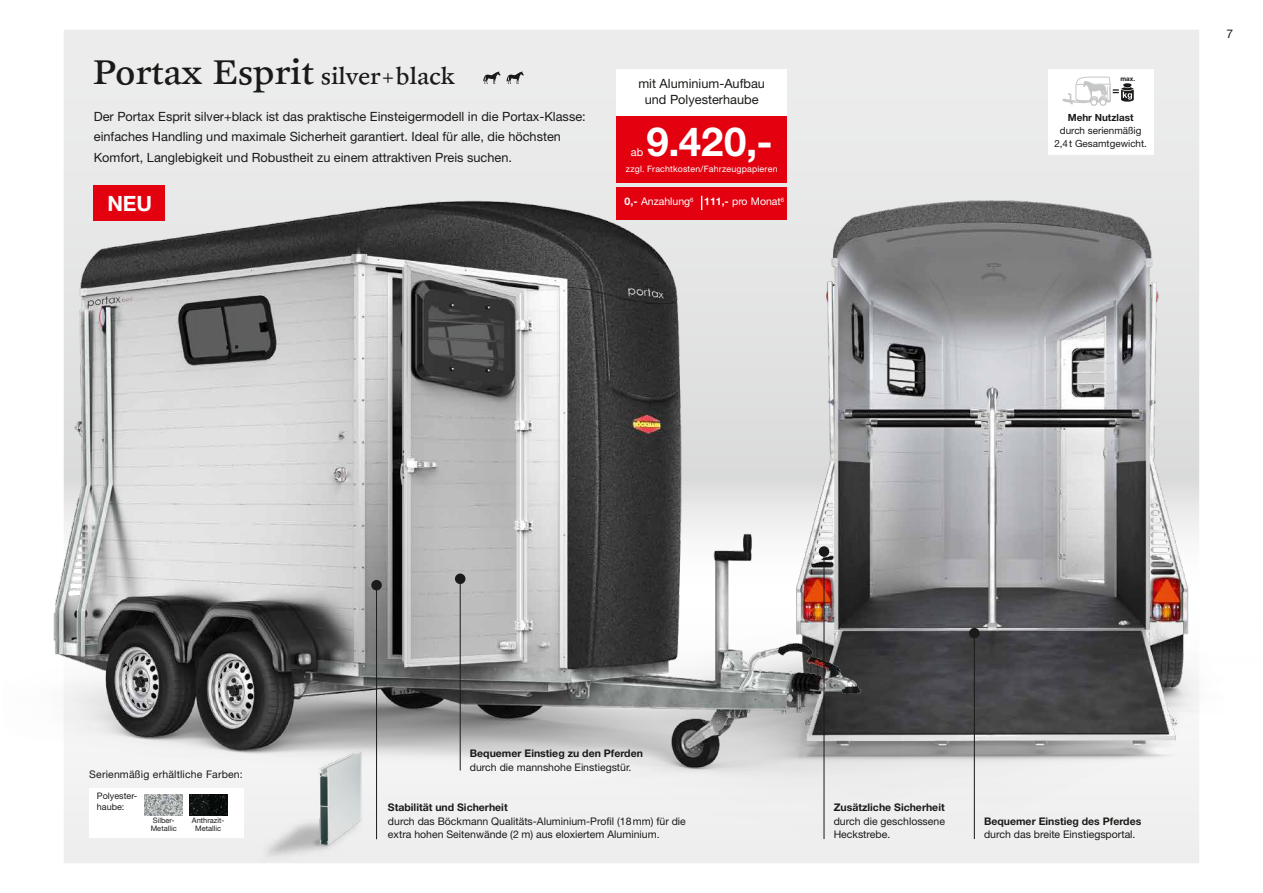
<style>
.page{position:relative;width:1263px;height:893px;background:#fff}
.page>*{position:absolute;margin:0;border:0;box-sizing:border-box;transform-origin:0 0}
.t1{font:700 40.2px "Helvetica Neue LT Std";color:#fff}
.t2{font:36px "Clifford Six Offc";color:#1a1a18}
.t3{font:700 21px "Helvetica Neue LT Std";color:#fff}
.t4{font:12.75px/20.2px "Helvetica Neue LT Std";color:#1a1a18}
.t5{font:12px "Helvetica Neue LT Std";color:#1a1a18}
.t6{font:10.95px "Helvetica Neue LT Std";color:#fff}
.t7{font:10.5px/13.5px "Helvetica Neue LT Std";color:#1a1a18}
.t8{font:700 10.5px "Helvetica Neue LT Std";color:#1a1a18}
.t9{font:10.5px "Helvetica Neue LT Std";color:#fff}
.t10{font:9.9px/12.8px "Helvetica Neue LT Std";color:#1a1a18;text-align:center}
.t11{font:700 9.9px "Helvetica Neue LT Std";color:#1a1a18}
.t12{font:9px/10.9px "Helvetica Neue LT Std";color:#1a1a18}
.t13{font:8.85px "Helvetica Neue LT Std";letter-spacing:.025em;color:#fff}
.t14{font:7.5px/7.8px "Helvetica Neue LT Std";color:#1a1a18}
.t15{font:700 6.45px "Helvetica";color:#1a1a18}
.s1{font-size:24px}
.s2{font-weight:700}
</style>
<div class="page">
<div style="left:64px;top:30px;width:363px;height:833px;background:#ececec"></div>
<img style="left:427px;top:30px;width:772px;height:833px">
<img style="left:53px;top:146px;width:848px;height:708px">
<img style="left:242px;top:730px;width:175px;height:133px">
<svg style="left:483px;top:71px;width:17px;height:13px"></svg>
<svg style="left:506px;top:71px;width:18px;height:13px"></svg>
<hr style="left:376px;top:585px;width:1px;height:254px;background:#1a1a18">
<div style="left:371px;top:580px;width:11px;height:10px;background:#1a1a18;border-radius:50%"></div>
<hr style="left:974px;top:633px;width:1px;height:206px;background:#1a1a18">
<div style="left:969px;top:628px;width:10px;height:10px;background:#1a1a18;border-radius:50%"></div>
<hr style="left:824px;top:551px;width:1px;height:288px;background:#1a1a18">
<div style="left:819px;top:546px;width:10px;height:11px;background:#1a1a18;border-radius:50%"></div>
<hr style="left:460px;top:579px;width:1px;height:191px;background:#1a1a18">
<div style="left:455px;top:574px;width:10px;height:10px;background:#1a1a18;border-radius:50%"></div>
<div style="left:93px;top:185px;width:72px;height:36px;background:#e3000f"></div>
<div style="left:617px;top:187px;width:170px;height:32px;background:#e3000f"></div>
<svg style="left:701px;top:196px;width:1px;height:14px"></svg>
<div style="left:617px;top:69px;width:170px;height:47px;background:#fff"></div>
<div style="left:617px;top:116px;width:170px;height:67px;background:#e3000f"></div>
<div style="left:1048px;top:106px;width:105px;height:49px;background:#fff"></div>
<div style="left:1048px;top:69px;width:105px;height:37px;background:#fff"></div>
<svg style="left:1062px;top:77px;width:72px;height:29px"></svg>
<div style="left:89px;top:788px;width:154px;height:50px;background:#fff"></div>
<img style="left:189px;top:794px;width:38px;height:22px">
<img style="left:145px;top:794px;width:38px;height:22px">
<h2 class="t2" style="left:93px;top:53px;width:363px">Portax Esprit <span class="s1">silver+black</span></h2>
<p class="t4" style="left:94px;top:106px;width:493px">Der Portax Esprit silver+black ist das praktische Einsteigermodell in die Portax-Klasse: einfaches Handling und maximale Sicherheit garantiert. Ideal für alle, die höchsten<br>Komfort, Langlebigkeit und Robustheit zu einem attraktiven Preis suchen.</p>
<h3 class="t3" style="left:107px;top:191px;width:46px">NEU</h3>
<p class="t4" style="left:638px;top:75px;width:128px;line-height:16.5px;text-align:center">mit Aluminium-Aufbau und Polyesterhaube</p>
<h1 class="t1" style="left:647px;top:117px;width:128px">9.420,-</h1>
<p class="t13" style="left:626px;top:163px;width:153px">zzgl. Frachtkosten/Fahrzeugpapieren</p>
<p class="t6" style="left:631px;top:145px;width:14px">ab</p>
<p class="t9" style="left:625px;top:195px;width:71px"><span class="s2">0,-</span> Anzahlung<sup>6</sup></p>
<p class="t9" style="left:704px;top:195px;width:82px"><span class="s2">111,-</span> pro Monat<sup>6</sup></p>
<p class="t15" style="left:1120px;top:75px;width:16px">max.</p>
<p class="t11" style="left:1068px;top:112px;width:67px">Mehr Nutzlast</p>
<p class="t10" style="left:1054px;top:124px;width:94px">durch serienmäßig<br>2,4t Gesamtgewicht.</p>
<p class="t5" style="left:1226px;top:27px;width:8px">7</p>
<p class="t7" style="left:89px;top:767px;width:155px">Serienmäßig erhältliche Farben:</p>
<p class="t12" style="left:97px;top:791px;width:42px">Polyester&shy;haube:</p>
<p class="t14" style="left:151px;top:816px;width:27px">Silber-<br>Metallic</p>
<p class="t14" style="left:192px;top:816px;width:34px;text-align:center">Anthrazit-<br>Metallic</p>
<p class="t8" style="left:470px;top:747px;width:175px">Bequemer Einstieg zu den Pferden</p>
<p class="t7" style="left:470px;top:760px;width:163px">durch die mannshohe Einstiegstür.</p>
<p class="t8" style="left:388px;top:801px;width:121px">Stabilität und Sicherheit</p>
<p class="t7" style="left:388px;top:814px;width:299px">durch das Böckmann Qualitäts-Aluminium-Profil (18mm) für die extra hohen Seitenwände (2 m) aus eloxiertem Aluminium.</p>
<p class="t8" style="left:984px;top:814px;width:159px">Bequemer Einstieg des Pferdes</p>
<p class="t8" style="left:834px;top:801px;width:113px">Zusätzliche Sicherheit</p>
<p class="t7" style="left:834px;top:814px;width:113px">durch die geschlossene<br>Heckstrebe.</p>
<p class="t7" style="left:984px;top:827px;width:153px">durch das breite Einstiegsportal.</p>
</div>
